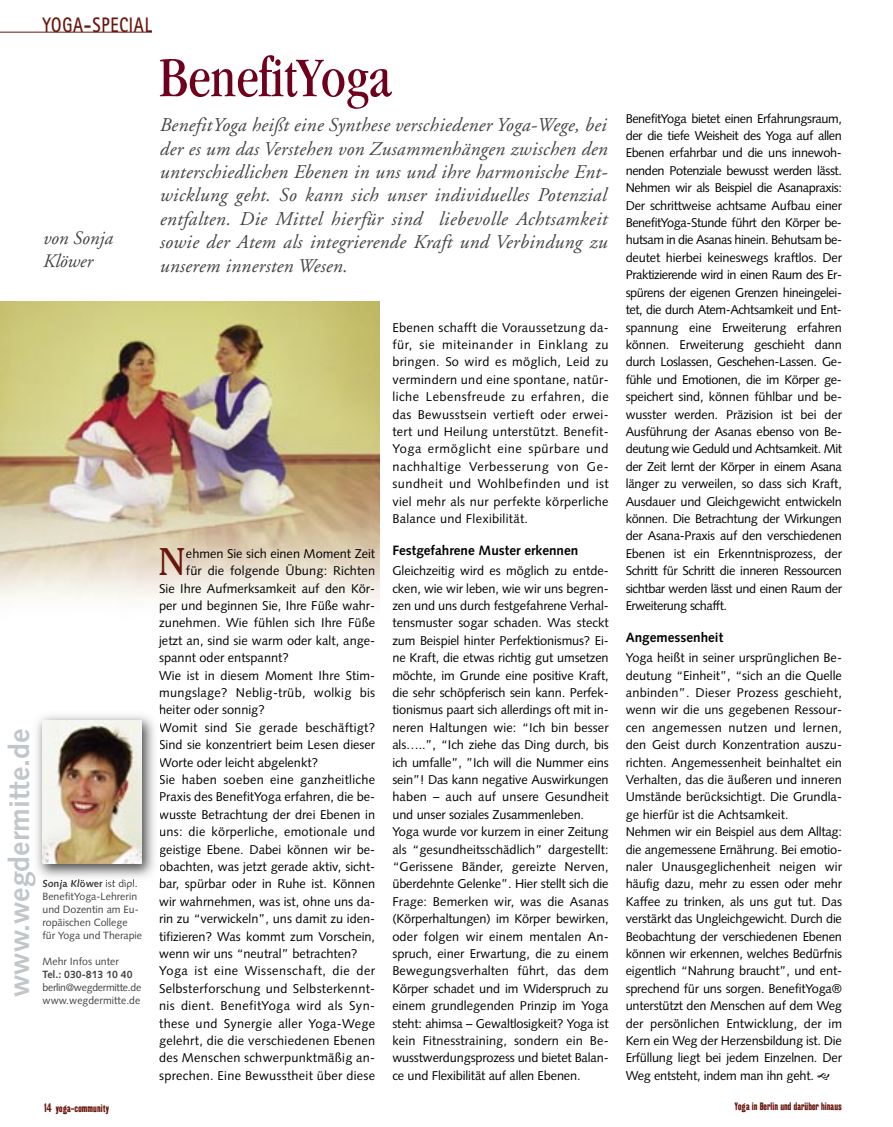
<style>
.page{position:relative;width:893px;height:1127px;background:#fff}
.page>*{position:absolute;margin:0;border:0;box-sizing:border-box;transform-origin:0 0}
.t1{font:condensed 57.75px "Garamond";color:#6f001d}
.t2{font:38.4px "Cheltenham";color:#69160c}
.t3{font:700 28.5px "Syntax";color:#c0c6ca}
.t4{font:700 21px "Rotis Sans Serif";letter-spacing:.05em;color:#69160c;scale:.78 1}
.t5{font:italic 19.5px/23.4px "Adobe Garamond";letter-spacing:.015em;color:#424242;text-align:justify}
.t6{font:italic 19.05px/22.8px "Adobe Garamond";color:#424242}
.t7{font:700 13.5px "Syntax";color:#000}
.t8{font:12.75px/17.4px "Syntax";color:#000;text-align:justify}
.t9{font:12.75px "Syntax";letter-spacing:.02em;color:#000}
.t10{font:12.75px "Syntax";letter-spacing:.03em;color:#000}
.t11{font:12.75px "Syntax";letter-spacing:.04em;color:#000}
.t12{font:12.75px "Syntax";letter-spacing:.025em;color:#000}
.t13{font:10.5px/13px "Syntax";color:#424242}
.t14{font:10.5px "Kipp No 1";color:#69160c}
.t15{font:10.5px/13px "Syntax";letter-spacing:-.03em;color:#424242}
.t16{font:700 10.5px "Syntax";color:#424242}
.s1{font-weight:700}
.s2{font-size:12px}
</style>
<div class="page">
<img style="left:1px;top:302px;width:378px;height:301px">
<hr style="left:1px;top:32px;width:151px;height:1px;background:#69160c">
<img style="left:36px;top:715px;width:118px;height:168px">
<img style="left:43px;top:879px;width:59px;height:4px">
<img style="left:106px;top:879px;width:30px;height:4px">
<img style="left:32px;top:873px;width:4px;height:10px">
<img style="left:43px;top:720px;width:98px;height:143px">
<h3 class="t4" style="left:43px;top:17px;width:142px">YOGA-SPECIAL</h3>
<h3 class="t6" style="left:43px;top:229px;width:71px">von Sonja<br>Klöwer</h3>
<h3 class="t3" style="left:8px;top:996px;width:269px;rotate:-90deg">www.wegdermitte.de</h3>
<p class="t13" style="left:43px;top:877px;width:101px"><span class="s1">Sonja Klöwer</span> ist dipl.<br>BenefitYoga-Lehrerin und Dozentin am Eu&shy;ropäischen College für Yoga und Therapie</p>
<p class="t13" style="left:43px;top:956px;width:78px">Mehr Infos unter</p>
<p class="t16" style="left:43px;top:970px;width:92px">Tel.: 030-813 10 40</p>
<p class="t15" style="left:43px;top:982px;width:100px">berlin@wegdermitte.de www.wegdermitte.de</p>
<h1 class="t1" style="left:159px;top:55px;width:233px">BenefitYoga</h1>
<p class="t5" style="left:159px;top:115px;width:449px">BenefitYoga heißt eine Synthese verschiedener Yoga-Wege, bei der es um das Verstehen von Zusammenhängen zwischen den unterschiedlichen Ebenen in uns und ihre harmonische Ent - wicklung geht. So kann sich unser individuelles Potenzial entfalten. Die Mittel hierfür sind liebevolle Achtsamkeit sowie der Atem als integrierende Kraft und Verbindung zu unserem innersten Wesen.</p>
<h2 class="t2" style="left:158px;top:548px;width:28px">N</h2>
<p class="t8" style="left:186px;top:546px;width:191px">ehmen Sie sich einen Moment Zeit</p>
<p class="t8" style="left:186px;top:563px;width:191px">für die folgende Übung: Richten</p>
<p class="t8" style="left:159px;top:581px;width:218px">Sie Ihre Aufmerksamkeit auf den Kör-</p>
<p class="t8" style="left:159px;top:598px;width:218px">per und beginnen Sie, Ihre Füße wahr-</p>
<p class="t8" style="left:159px;top:615px;width:218px">zunehmen. Wie fühlen sich Ihre Füße</p>
<p class="t8" style="left:159px;top:633px;width:218px">jetzt an, sind sie warm oder kalt, ange-</p>
<p class="t8" style="left:159px;top:650px;width:131px">spannt oder entspannt?</p>
<p class="t8" style="left:159px;top:668px;width:218px">Wie ist in diesem Moment Ihre Stim-</p>
<p class="t9" style="left:159px;top:687px;width:218px">mungslage? Neblig-trüb, wolkig bis</p>
<p class="t8" style="left:159px;top:702px;width:107px">heiter oder sonnig?</p>
<p class="t9" style="left:159px;top:722px;width:218px">Womit sind Sie gerade beschäftigt?</p>
<p class="t8" style="left:159px;top:737px;width:218px">Sind sie konzentriert beim Lesen dieser</p>
<p class="t8" style="left:159px;top:755px;width:160px">Worte oder leicht abgelenkt?</p>
<p class="t9" style="left:159px;top:774px;width:218px">Sie haben soeben eine ganzheitliche</p>
<p class="t8" style="left:159px;top:789px;width:218px">Praxis des BenefitYoga erfahren, die be-</p>
<p class="t8" style="left:159px;top:807px;width:218px">wusste Betrachtung der drei Ebenen in</p>
<p class="t9" style="left:159px;top:826px;width:218px">uns: die körperliche, emotionale und</p>
<p class="t8" style="left:159px;top:842px;width:218px">geistige Ebene. Dabei können wir be-</p>
<p class="t8" style="left:159px;top:859px;width:218px">obachten, was jetzt gerade aktiv, sicht-</p>
<p class="t8" style="left:159px;top:876px;width:218px">bar, spürbar oder in Ruhe ist. Können</p>
<p class="t8" style="left:159px;top:894px;width:218px">wir wahrnehmen, was ist, ohne uns da-</p>
<p class="t8" style="left:159px;top:911px;width:218px">rin zu “verwickeln”, uns damit zu iden-</p>
<p class="t8" style="left:159px;top:929px;width:218px">tifizieren? Was kommt zum Vorschein,</p>
<p class="t8" style="left:159px;top:946px;width:200px">wenn wir uns “neutral” betrachten?</p>
<p class="t11" style="left:159px;top:966px;width:218px">Yoga ist eine Wissenschaft, die der</p>
<p class="t9" style="left:159px;top:983px;width:218px">Selbsterforschung und Selbsterkennt-</p>
<p class="t10" style="left:159px;top:1000px;width:218px">nis dient. BenefitYoga wird als Syn-</p>
<p class="t12" style="left:159px;top:1018px;width:218px">these und Synergie aller Yoga-Wege</p>
<p class="t9" style="left:159px;top:1035px;width:218px">gelehrt, die die verschiedenen Ebenen</p>
<p class="t9" style="left:159px;top:1053px;width:218px">des Menschen schwerpunktmäßig an-</p>
<p class="t9" style="left:159px;top:1070px;width:218px">sprechen. Eine Bewusstheit über diese</p>
<p class="t8" style="left:392px;top:320px;width:218px">Ebenen schafft die Voraussetzung da&shy;für, sie miteinander in Einklang zu bringen. So wird es möglich, Leid zu vermindern und eine spontane, natür&shy;liche Lebensfreude zu erfahren, die das Bewusstsein vertieft oder erwei&shy;tert und Heilung unterstützt. Benefit - Yoga ermöglicht eine spürbare und nachhaltige Verbesserung von Ge&shy;sundheit und Wohlbefinden und ist viel mehr als nur perfekte körperliche Balance und Flexibilität.</p>
<p class="t7" style="left:392px;top:545px;width:187px">Festgefahrene Muster erkennen</p>
<p class="t8" style="left:392px;top:563px;width:218px;text-align:left">Gleichzeitig wird es möglich zu entde&shy;cken, wie wir leben, wie wir uns begren&shy;zen und uns durch festgefahrene Verhal&shy;tensmuster sogar schaden. Was steckt zum Beispiel hinter Perfektionismus? Ei&shy;ne Kraft, die etwas richtig gut umsetzen möchte, im Grunde eine positive Kraft, die sehr schöpferisch sein kann. Perfek&shy;tionismus paart sich allerdings oft mit in&shy;neren Haltungen wie: “Ich bin besser als…..”, “Ich ziehe das Ding durch, bis ich umfalle”, ”Ich will die Nummer eins sein”! Das kann negative Auswirkungen haben – auch auf unsere Gesundheit und unser soziales Zusammenleben.<br>Yoga wurde vor kurzem in einer Zeitung als “gesundheitsschädlich” dargestellt: “Gerissene Bänder, gereizte Nerven, überdehnte Gelenke”. Hier stellt sich die Frage: Bemerken wir, was die Asanas (Körperhaltungen) im Körper bewirken, oder folgen wir einem mentalen An&shy;spruch, einer Erwartung, die zu einem Bewegungsverhalten führt, das dem Körper schadet und im Widerspruch zu einem grundlegenden Prinzip im Yoga steht: ahimsa – Gewaltlosigkeit? Yoga ist kein Fitnesstraining, sondern ein Be&shy;wusstwerdungsprozess und bietet Balan&shy;ce und Flexibilität auf allen Ebenen.</p>
<p class="t8" style="left:626px;top:111px;width:218px">BenefitYoga bietet einen Erfahrungsraum, der die tiefe Weisheit des Yoga auf allen Ebenen erfahrbar und die uns innewoh&shy;nenden Potenziale bewusst werden lässt.<br>Nehmen wir als Beispiel die Asanapraxis:<br>Der schrittweise achtsame Aufbau einer BenefitYoga-Stunde führt den Körper be&shy;hutsam in die Asanas hinein. Behutsam be&shy;deutet hierbei keineswegs kraftlos. Der Praktizierende wird in einen Raum des Er&shy;spürens der eigenen Grenzen hineingelei&shy;tet, die durch Atem-Achtsamkeit und Ent&shy;spannung eine Erweiterung erfahren können. Erweiterung geschieht dann durch Loslassen, Geschehen-Lassen. Ge&shy;fühle und Emotionen, die im Körper ge&shy;speichert sind, können fühlbar und be&shy;wusster werden. Präzision ist bei der Ausführung der Asanas ebenso von Be&shy;deutung wie Geduld und Achtsamkeit. Mit der Zeit lernt der Körper in einem Asana länger zu verweilen, so dass sich Kraft, Ausdauer und Gleichgewicht entwickeln können. Die Betrachtung der Wirkungen der Asana-Praxis auf den verschiedenen Ebenen ist ein Erkenntnisprozess, der Schritt für Schritt die inneren Ressourcen sichtbar werden lässt und einen Raum der Erweiterung schafft.</p>
<p class="t7" style="left:626px;top:632px;width:99px">Angemessenheit</p>
<p class="t8" style="left:626px;top:650px;width:218px;text-align:left">Yoga heißt in seiner ursprünglichen Be&shy;deutung “Einheit”, “sich an die Quelle anbinden”. Dieser Prozess geschieht, wenn wir die uns gegebenen Ressour&shy;cen angemessen nutzen und lernen, den Geist durch Konzentration auszu&shy;richten. Angemessenheit beinhaltet ein Verhalten, das die äußeren und inneren Umstände berücksichtigt. Die Grundla&shy;ge hierfür ist die Achtsamkeit.<br>Nehmen wir ein Beispiel aus dem Alltag: die angemessene Ernährung. Bei emotio&shy;naler Unausgeglichenheit neigen wir häufig dazu, mehr zu essen oder mehr Kaffee zu trinken, als uns gut tut. Das verstärkt das Ungleichgewicht. Durch die Beobachtung der verschiedenen Ebenen können wir erkennen, welches Bedürfnis eigentlich “Nahrung braucht”, und ent&shy;sprechend für uns sorgen. BenefitYoga® unterstützt den Menschen auf dem Weg der persönlichen Entwicklung, der im Kern ein Weg der Herzensbildung ist. Die Erfüllung liegt bei jedem Einzelnen. Der Weg entsteht, indem man ihn geht.</p>
<p class="t14" style="left:44px;top:1104px;width:66px"><span class="s2">14</span> yoga-community</p>
<p class="t14" style="left:734px;top:1103px;width:109px">Yoga in Berlin und darüber hinaus</p>
</div>
